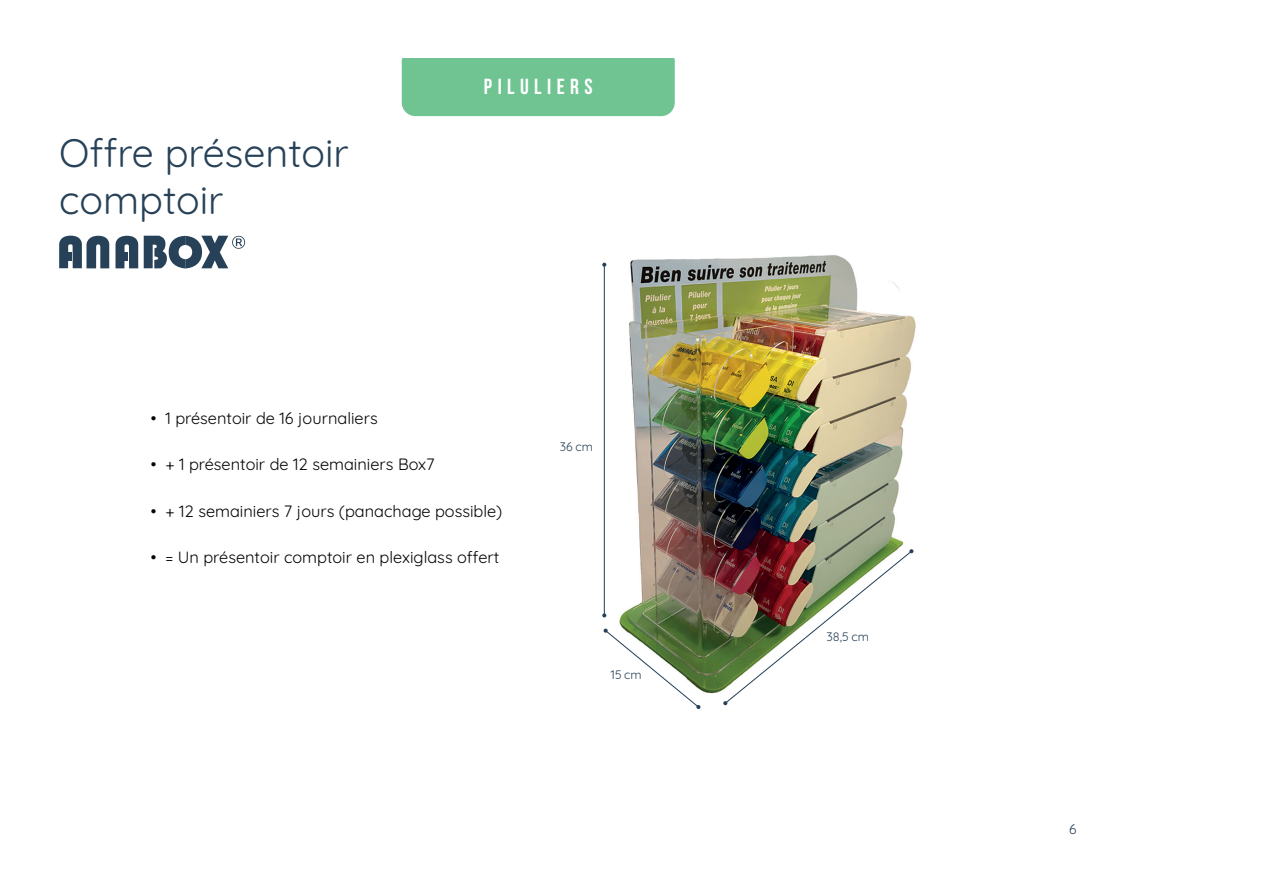
<style>
.page{position:relative;width:1263px;height:893px;background:#fff}
.page>*{position:absolute;margin:0;border:0;box-sizing:border-box;transform-origin:0 0}
.t1{font:39.6px/47.5px "Quicksand";color:#264158}
.t2{font:700 21.9px "Bebas Neue";letter-spacing:.25em;color:#fff}
.t3{font:16.35px "Quicksand";color:#040503}
.t4{font:13.65px "Quicksand";color:#264158}
.t5{font:12.3px "Quicksand";color:#264158}
</style>
<div class="page">
<div style="left:402px;top:59px;width:273px;height:57px;background:#6fc492"></div>
<svg style="left:59px;top:236px;width:186px;height:32px"></svg>
<img style="left:603px;top:255px;width:313px;height:451px">
<hr style="left:604px;top:265px;width:1px;height:350px;background:#264158">
<svg style="left:602px;top:263px;width:4px;height:4px"></svg>
<svg style="left:602px;top:613px;width:4px;height:4px"></svg>
<svg style="left:723px;top:549px;width:190px;height:156px"></svg>
<svg style="left:604px;top:629px;width:96px;height:80px"></svg>
<h1 class="t1" style="left:59px;top:125px;width:291px">Offre présentoir comptoir</h1>
<h2 class="t2" style="left:484px;top:75px;width:110px">PILULIERS</h2>
<p class="t3" style="left:151px;top:405px;width:228px">• 1 présentoir de 16 journaliers</p>
<p class="t3" style="left:151px;top:452px;width:285px">• + 1 présentoir de 12 semainiers Box7</p>
<p class="t3" style="left:151px;top:498px;width:353px">• + 12 semainiers 7 jours (panachage possible)</p>
<p class="t3" style="left:151px;top:544px;width:350px">• = Un présentoir comptoir en plexiglass offert</p>
<p class="t5" style="left:560px;top:437px;width:35px">36 cm</p>
<p class="t5" style="left:611px;top:665px;width:32px">15 cm</p>
<p class="t5" style="left:826px;top:627px;width:44px">38,5 cm</p>
<p class="t4" style="left:1069px;top:819px;width:9px">6</p>
</div>
